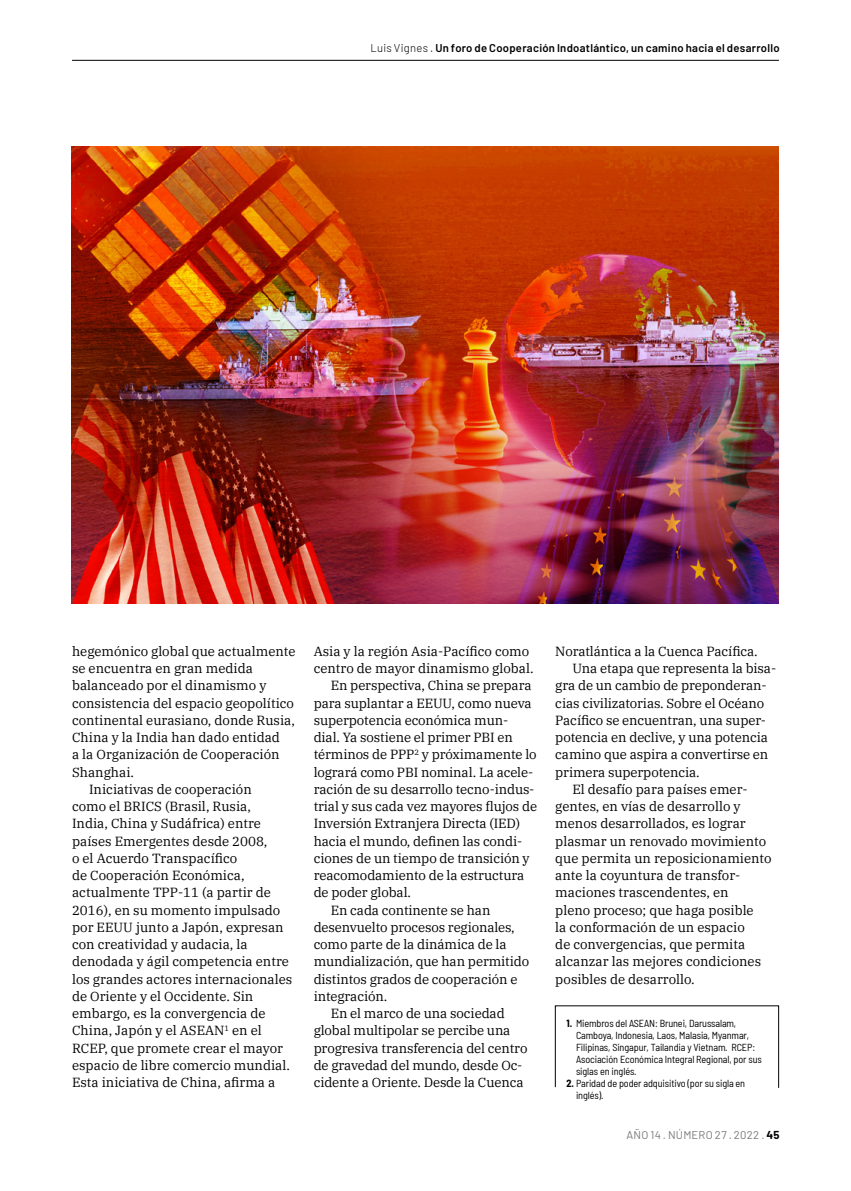
<style>
.page{position:relative;width:851px;height:1191px;background:#fff}
.page>*{position:absolute;margin:0;border:0;box-sizing:border-box;transform-origin:0 0}
.t1{font:13.2px "IBM Plex Serif";color:#000}
.t2{font:600 11.25px "Barlow";letter-spacing:.025em;color:#000}
.t3{font:11.25px "Barlow";letter-spacing:.025em;color:#77787b}
.t4{font:semi-condensed 10.2px/12px "Barlow";letter-spacing:-.01em;color:#000}
.s1{font-weight:300}
.s2{font-weight:700}
.s3{font-weight:700;color:#000}
</style>
<div class="page">
<hr style="left:72px;top:60px;width:706px;height:1px;background:#000">
<img style="left:71px;top:147px;width:707px;height:457px">
<svg style="left:554px;top:1005px;width:225px;height:83px"></svg>
<p class="t2" style="left:370px;top:39px;width:410px"><span class="s1">Luis Vignes .</span> Un foro de Cooperación Indoatlántico, un camino hacia el desarrollo</p>
<p class="t1" style="left:72px;top:641px;width:225px">hegemónico global que actualmente</p>
<p class="t1" style="left:72px;top:658px;width:182px">se encuentra en gran medida</p>
<p class="t1" style="left:72px;top:675px;width:196px">balanceado por el dinamismo y</p>
<p class="t1" style="left:72px;top:692px;width:223px">consistencia del espacio geopolítico</p>
<p class="t1" style="left:72px;top:710px;width:224px">continental eurasiano, donde Rusia,</p>
<p class="t1" style="left:72px;top:727px;width:209px">China y la India han dado entidad</p>
<p class="t1" style="left:72px;top:744px;width:209px">a la Organización de Cooperación</p>
<p class="t1" style="left:72px;top:761px;width:64px">Shanghai.</p>
<p class="t1" style="left:89px;top:779px;width:164px">Iniciativas de cooperación</p>
<p class="t1" style="left:72px;top:796px;width:180px">como el BRICS (Brasil, Rusia,</p>
<p class="t1" style="left:72px;top:813px;width:190px">India, China y Sudáfrica) entre</p>
<p class="t1" style="left:72px;top:830px;width:197px">países Emergentes desde 2008,</p>
<p class="t1" style="left:72px;top:848px;width:167px">o el Acuerdo Transpacífico</p>
<p class="t1" style="left:72px;top:865px;width:174px">de Cooperación Económica,</p>
<p class="t1" style="left:72px;top:882px;width:200px">actualmente TPP-11 (a partir de</p>
<p class="t1" style="left:72px;top:899px;width:210px">2016), en su momento impulsado</p>
<p class="t1" style="left:72px;top:917px;width:213px">por EEUU junto a Japón, expresan</p>
<p class="t1" style="left:72px;top:934px;width:177px">con creatividad y audacia, la</p>
<p class="t1" style="left:72px;top:951px;width:218px">denodada y ágil competencia entre</p>
<p class="t1" style="left:72px;top:968px;width:222px">los grandes actores internacionales</p>
<p class="t1" style="left:72px;top:986px;width:183px">de Oriente y el Occidente. Sin</p>
<p class="t1" style="left:72px;top:1003px;width:195px">embargo, es la convergencia de</p>
<p class="t1" style="left:72px;top:1020px;width:191px">China, Japón y el ASEAN<sup>1</sup> en el</p>
<p class="t1" style="left:72px;top:1037px;width:212px">RCEP, que promete crear el mayor</p>
<p class="t1" style="left:72px;top:1055px;width:219px">espacio de libre comercio mundial.</p>
<p class="t1" style="left:72px;top:1072px;width:205px">Esta iniciativa de China, afirma a</p>
<p class="t1" style="left:313px;top:641px;width:217px">Asia y la región Asia-Pacífico como</p>
<p class="t1" style="left:313px;top:658px;width:221px">centro de mayor dinamismo global.</p>
<p class="t1" style="left:330px;top:675px;width:202px">En perspectiva, China se prepara</p>
<p class="t1" style="left:313px;top:692px;width:219px">para suplantar a EEUU, como nueva</p>
<p class="t1" style="left:313px;top:710px;width:196px">superpotencia económica mun-</p>
<p class="t1" style="left:313px;top:727px;width:201px">dial. Ya sostiene el primer PBI en</p>
<p class="t1" style="left:313px;top:744px;width:224px">términos de PPP<sup>2</sup> y próximamente lo</p>
<p class="t1" style="left:313px;top:761px;width:221px">logrará como PBI nominal. La acele-</p>
<p class="t1" style="left:313px;top:779px;width:222px">ración de su desarrollo tecno-indus-</p>
<p class="t1" style="left:313px;top:796px;width:225px">trial y sus cada vez mayores flujos de</p>
<p class="t1" style="left:313px;top:813px;width:208px">Inversión Extranjera Directa (IED)</p>
<p class="t1" style="left:313px;top:830px;width:210px">hacia el mundo, definen las condi-</p>
<p class="t1" style="left:313px;top:848px;width:217px">ciones de un tiempo de transición y</p>
<p class="t1" style="left:313px;top:865px;width:212px">reacomodamiento de la estructura</p>
<p class="t1" style="left:313px;top:882px;width:99px">de poder global.</p>
<p class="t1" style="left:330px;top:899px;width:161px">En cada continente se han</p>
<p class="t1" style="left:313px;top:917px;width:202px">desenvuelto procesos regionales,</p>
<p class="t1" style="left:313px;top:934px;width:194px">como parte de la dinámica de la</p>
<p class="t1" style="left:313px;top:951px;width:217px">mundialización, que han permitido</p>
<p class="t1" style="left:313px;top:968px;width:205px">distintos grados de cooperación e</p>
<p class="t1" style="left:313px;top:986px;width:75px">integración.</p>
<p class="t1" style="left:330px;top:1003px;width:175px">En el marco de una sociedad</p>
<p class="t1" style="left:313px;top:1020px;width:198px">global multipolar se percibe una</p>
<p class="t1" style="left:313px;top:1037px;width:215px">progresiva transferencia del centro</p>
<p class="t1" style="left:313px;top:1055px;width:210px">de gravedad del mundo, desde Oc-</p>
<p class="t1" style="left:313px;top:1072px;width:211px">cidente a Oriente. Desde la Cuenca</p>
<p class="t1" style="left:555px;top:641px;width:204px">Noratlántica a la Cuenca Pacífica.</p>
<p class="t1" style="left:572px;top:658px;width:205px">Una etapa que representa la bisa-</p>
<p class="t1" style="left:555px;top:675px;width:213px">gra de un cambio de preponderan-</p>
<p class="t1" style="left:555px;top:692px;width:210px">cias civilizatorias. Sobre el Océano</p>
<p class="t1" style="left:555px;top:710px;width:212px">Pacífico se encuentran, una super-</p>
<p class="t1" style="left:555px;top:727px;width:214px">potencia en declive, y una potencia</p>
<p class="t1" style="left:555px;top:744px;width:214px">camino que aspira a convertirse en</p>
<p class="t1" style="left:555px;top:761px;width:146px">primera superpotencia.</p>
<p class="t1" style="left:572px;top:779px;width:177px">El desafío para países emer-</p>
<p class="t1" style="left:555px;top:796px;width:187px">gentes, en vías de desarrollo y</p>
<p class="t1" style="left:555px;top:813px;width:192px">menos desarrollados, es lograr</p>
<p class="t1" style="left:555px;top:830px;width:212px">plasmar un renovado movimiento</p>
<p class="t1" style="left:555px;top:848px;width:218px">que permita un reposicionamiento</p>
<p class="t1" style="left:555px;top:865px;width:186px">ante la coyuntura de transfor-</p>
<p class="t1" style="left:555px;top:882px;width:175px">maciones trascendentes, en</p>
<p class="t1" style="left:555px;top:899px;width:200px">pleno proceso; que haga posible</p>
<p class="t1" style="left:555px;top:917px;width:191px">la conformación de un espacio</p>
<p class="t1" style="left:555px;top:934px;width:191px">de convergencias, que permita</p>
<p class="t1" style="left:555px;top:951px;width:207px">alcanzar las mejores condiciones</p>
<p class="t1" style="left:555px;top:968px;width:141px">posibles de desarrollo.</p>
<p class="t4" style="left:576px;top:1016px;width:187px;text-indent:-9px"><span class="s2">1.</span> Miembros del ASEAN: Brunei, Darussalam, Camboya, Indonesia, Laos, Malasia, Myanmar, Filipinas, Singapur, Tailandia y Vietnam. RCEP:<br>Asociación Económica Integral Regional, por sus siglas en inglés.</p>
<p class="t4" style="left:576px;top:1076px;width:171px;text-indent:-9px"><span class="s2">2.</span> Paridad de poder adquisitivo (por su sigla en inglés).</p>
<p class="t3" style="left:626px;top:1126px;width:155px">AÑO 14 . NÚMERO 27 . 2022 . <span class="s3">45</span></p>
</div>
